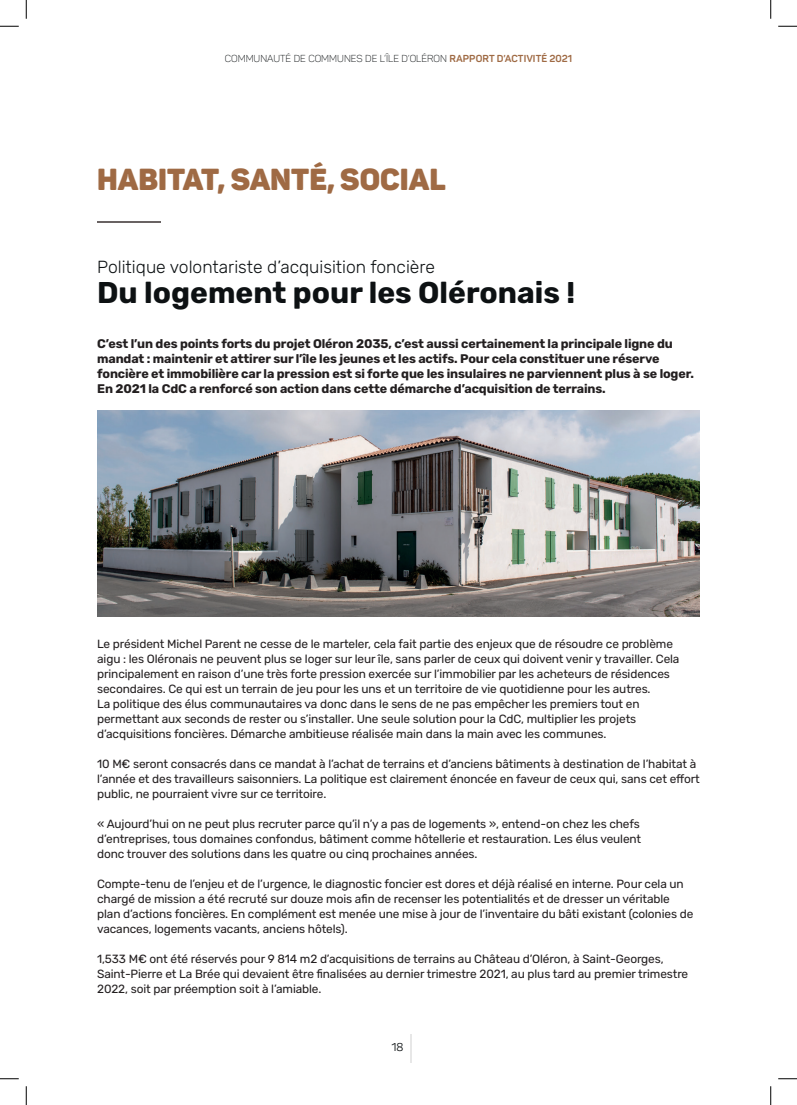
<style>
.page{position:relative;width:797px;height:1105px;background:#fff}
.page>*{position:absolute;margin:0;border:0;box-sizing:border-box;transform-origin:0 0}
.t1{font:700 30px "Rubik";color:#0d1113}
.t2{font:30px "Panton Black Caps";color:#9f6a44}
.t3{font:300 17.5px "Rubik";color:#0d1113}
.t4{font:700 12.5px/15px "Rubik";letter-spacing:-.01em;color:#231f20}
.t5{font:11.88px/15px "Rubik";letter-spacing:-.01em;color:#231f20}
.t6{font:11.25px "Panton";color:#0d1113}
.t7{font:10px "Panton Light Caps";color:#0d1113}
.s1{font-family:"Panton";font-weight:700;color:#9f6a44}
</style>
<div class="page">
<svg style="left:410px;top:1034px;width:1px;height:28px"></svg>
<hr style="left:97px;top:221px;width:63px;height:1px;background:#696363">
<img style="left:97px;top:411px;width:602px;height:205px">
<svg style="left:0;top:25px;width:19px;height:2px"></svg>
<svg style="left:778px;top:25px;width:19px;height:2px"></svg>
<svg style="left:0;top:1078px;width:19px;height:1px"></svg>
<svg style="left:778px;top:1078px;width:19px;height:1px"></svg>
<svg style="left:25px;top:0;width:2px;height:19px"></svg>
<svg style="left:25px;top:1086px;width:2px;height:19px"></svg>
<svg style="left:770px;top:0;width:1px;height:19px"></svg>
<svg style="left:770px;top:1086px;width:1px;height:19px"></svg>
<p class="t7" style="left:225px;top:53px;width:349px">COMMUNAUTÉ DE COMMUNES DE L’ÎLE D’OLÉRON <span class="s1">RAPPORT D’ACTIVITÉ 2021</span></p>
<p class="t2" style="left:97px;top:160px;width:350px">HABITAT, SANTÉ, SOCIAL</p>
<p class="t3" style="left:97px;top:257px;width:339px">Politique volontariste d’acquisition foncière</p>
<p class="t1" style="left:97px;top:276px;width:479px">Du logement pour les Oléronais !</p>
<p class="t4" style="left:97px;top:336px;width:598px">C’est l’un des points forts du projet Oléron 2035, c’est aussi certainement la principale ligne du mandat : maintenir et attirer sur l’île les jeunes et les actifs. Pour cela constituer une réserve foncière et immobilière car la pression est si forte que les insulaires ne parviennent plus à se loger.<br>En 2021 la CdC a renforcé son action dans cette démarche d’acquisition de terrains.</p>
<p class="t5" style="left:97px;top:636px;width:584px">Le président Michel Parent ne cesse de le marteler, cela fait partie des enjeux que de résoudre ce problème aigu : les Oléronais ne peuvent plus se loger sur leur île, sans parler de ceux qui doivent venir y travailler. Cela principalement en raison d’une très forte pression exercée sur l’immobilier par les acheteurs de résidences secondaires. Ce qui est un terrain de jeu pour les uns et un territoire de vie quotidienne pour les autres.</p>
<p class="t5" style="left:97px;top:696px;width:544px">La politique des élus communautaires va donc dans le sens de ne pas empêcher les premiers tout en permettant aux seconds de rester ou s’installer. Une seule solution pour la CdC, multiplier les projets d’acquisitions foncières. Démarche ambitieuse réalisée main dans la main avec les communes.</p>
<p class="t5" style="left:97px;top:756px;width:604px">10 M€ seront consacrés dans ce mandat à l’achat de terrains et d’anciens bâtiments à destination de l’habitat à l’année et des travailleurs saisonniers. La politique est clairement énoncée en faveur de ceux qui, sans cet effort public, ne pourraient vivre sur ce territoire.</p>
<p class="t5" style="left:97px;top:816px;width:545px">« Aujourd’hui on ne peut plus recruter parce qu’il n’y a pas de logements », entend-on chez les chefs d’entreprises, tous domaines confondus, bâtiment comme hôtellerie et restauration. Les élus veulent</p>
<p class="t5" style="left:97px;top:846px;width:382px">donc trouver des solutions dans les quatre ou cinq prochaines années.</p>
<p class="t5" style="left:97px;top:876px;width:597px">Compte-tenu de l’enjeu et de l’urgence, le diagnostic foncier est dores et déjà réalisé en interne. Pour cela un chargé de mission a été recruté sur douze mois afin de recenser les potentialités et de dresser un véritable plan d’actions foncières. En complément est menée une mise à jour de l’inventaire du bâti existant (colonies de vacances, logements vacants, anciens hôtels).</p>
<p class="t5" style="left:97px;top:951px;width:568px">1,533 M€ ont été réservés pour 9 814 m2 d’acquisitions de terrains au Château d’Oléron, à Saint-Georges,</p>
<p class="t5" style="left:97px;top:966px;width:592px">Saint-Pierre et La Brée qui devaient être finalisées au dernier trimestre 2021, au plus tard au premier trimestre<br>2022, soit par préemption soit à l’amiable.</p>
<p class="t6" style="left:391px;top:1040px;width:13px">18</p>
</div>
